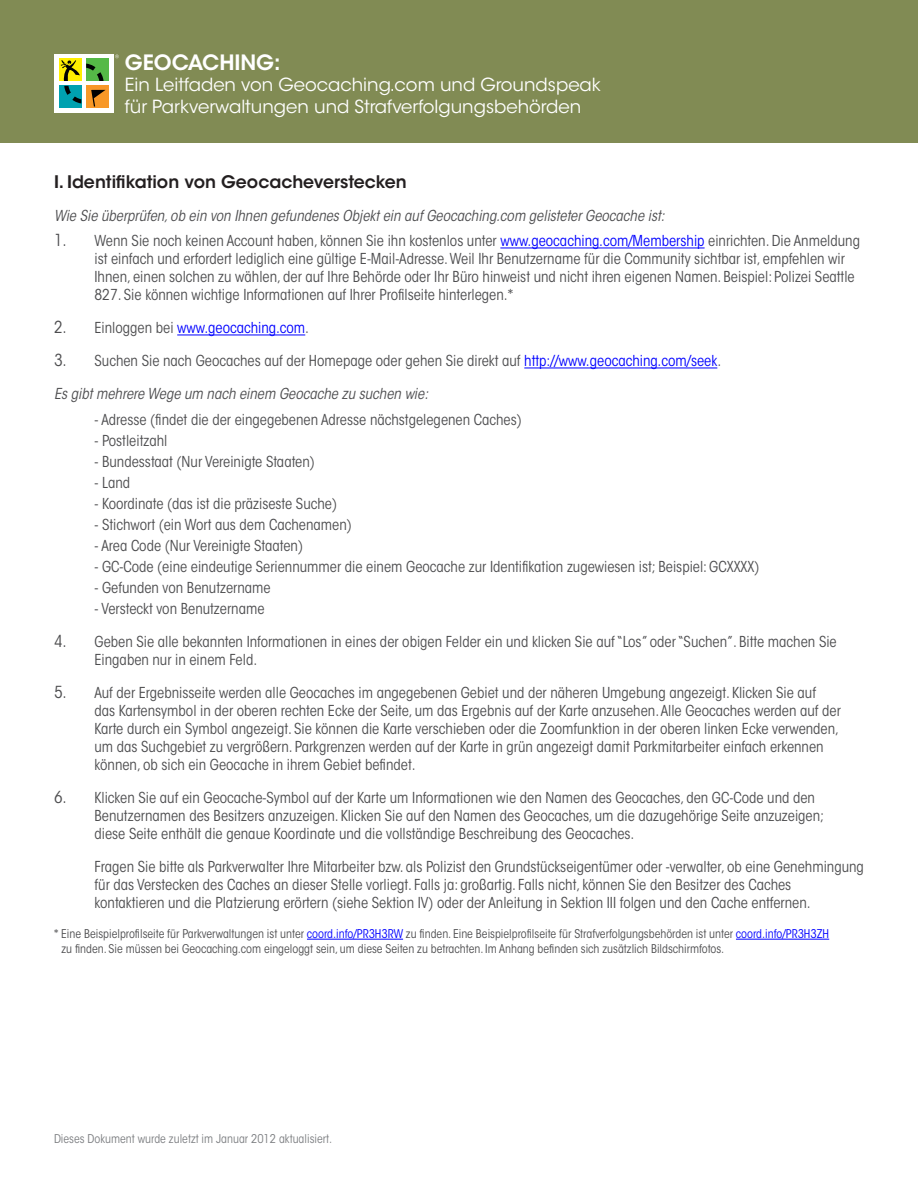
<style>
.page{position:relative;width:918px;height:1188px;background:#fff}
.page>*{position:absolute;margin:0;border:0;box-sizing:border-box;transform-origin:0 0}
.t1{font:600 21px "ITC Avant Garde Std";color:#fff}
.t2{font:18px/21.6px "ITC Avant Garde Std";color:#fff}
.t3{font:600 17.25px "ITC Avant Garde Std";color:#231f20}
.t4{font:condensed 15px/18px "ITC Avant Garde Std";color:#4d4d4f}
.t5{font:italic condensed 15px "ITC Avant Garde Std";color:#4d4d4f}
.t6{font:condensed 15px "ITC Avant Garde Std";color:#00f}
.t7{font:condensed 12px/15px "ITC Avant Garde Std";color:#4d4d4f}
.t8{font:condensed 12px "ITC Avant Garde Std";color:#7c7e81}
.s1{font-size:16.5px}
.s2{color:#00f}
.s3{font-size:16.5px;color:#4d4d4f}
.s4{color:#4d4d4f}
</style>
<div class="page">
<div style="left:0;top:0;width:918px;height:143px;background:#818b54"></div>
<div style="left:54px;top:54px;width:60px;height:59px;background:#fff"></div>
<svg style="left:115px;top:55px;width:4px;height:3px"></svg>
<div style="left:59px;top:59px;width:22px;height:22px;background:#ffef00"></div>
<div style="left:86px;top:59px;width:23px;height:22px;background:#55b947"></div>
<div style="left:59px;top:86px;width:22px;height:22px;background:#00a1b0"></div>
<div style="left:86px;top:86px;width:23px;height:22px;background:#f89828"></div>
<svg style="left:61px;top:60px;width:45px;height:47px"></svg>
<hr style="left:500px;top:248px;width:205px;height:1px;background:#00f">
<hr style="left:177px;top:335px;width:128px;height:1px;background:#00f">
<hr style="left:524px;top:368px;width:193px;height:1px;background:#00f">
<hr style="left:307px;top:939px;width:96px;height:1px;background:#00f">
<hr style="left:736px;top:939px;width:93px;height:1px;background:#00f">
<h1 class="t1" style="left:125px;top:49px;width:157px">GEOCACHING:</h1>
<p class="t2" style="left:125px;top:74px;width:478px">Ein Leitfaden von Geocaching.com und Groundspeak für Parkverwaltungen und Strafverfolgungsbehörden</p>
<p class="t3" style="left:54px;top:171px;width:354px">I. Identifikation von Geocacheverstecken</p>
<p class="t5" style="left:54px;top:207px;width:612px">Wie Sie überprüfen, ob ein von Ihnen gefundenes Objekt ein auf Geocaching.com gelisteter Geocache ist:</p>
<p class="t4" style="left:94px;top:232px;width:767px;text-indent:-40px"><span class="s1">1.</span> Wenn Sie noch keinen Account haben, können Sie ihn kostenlos unter <span class="s2">www.geocaching.com/Membership</span> einrichten. Die Anmeldung ist einfach und erfordert lediglich eine gültige E-Mail-Adresse. Weil Ihr Benutzername für die Community sichtbar ist, empfehlen wir Ihnen, einen solchen zu wählen, der auf Ihre Behörde oder Ihr Büro hinweist und nicht ihren eigenen Namen. Beispiel: Polizei Seattle 827. Sie können wichtige Informationen auf Ihrer Profilseite hinterlegen.*</p>
<p class="t6" style="left:54px;top:319px;width:257px"><span class="s3">2.</span> <span class="s4">Einloggen bei</span> www.geocaching.com<span class="s4">.</span></p>
<p class="t4" style="left:54px;top:352px;width:669px"><span class="s1">3.</span> Suchen Sie nach Geocaches auf der Homepage oder gehen Sie direkt auf <span class="s2">http://www.geocaching.com/seek</span>.</p>
<p class="t5" style="left:54px;top:385px;width:376px">Es gibt mehrere Wege um nach einem Geocache zu suchen wie:</p>
<p class="t4" style="left:94px;top:411px;width:429px">- Adresse (findet die der eingegebenen Adresse nächstgelegenen Caches)</p>
<p class="t4" style="left:94px;top:432px;width:74px">- Postleitzahl</p>
<p class="t4" style="left:94px;top:453px;width:222px">- Bundesstaat (Nur Vereinigte Staaten)</p>
<p class="t4" style="left:94px;top:474px;width:37px">- Land</p>
<p class="t4" style="left:94px;top:495px;width:244px">- Koordinate (das ist die präziseste Suche)</p>
<p class="t4" style="left:94px;top:516px;width:259px">- Stichwort (ein Wort aus dem Cachenamen)</p>
<p class="t4" style="left:94px;top:537px;width:210px">- Area Code (Nur Vereinigte Staaten)</p>
<p class="t4" style="left:94px;top:558px;width:666px">- GC-Code (eine eindeutige Seriennummer die einem Geocache zur Identifikation zugewiesen ist; Beispiel: GCXXXX)</p>
<p class="t4" style="left:94px;top:579px;width:178px">- Gefunden von Benutzername</p>
<p class="t4" style="left:94px;top:600px;width:172px">- Versteckt von Benutzername</p>
<p class="t4" style="left:94px;top:633px;width:744px;text-indent:-40px"><span class="s1">4.</span> Geben Sie alle bekannten Informationen in eines der obigen Felder ein und klicken Sie auf “Los” oder “Suchen”. Bitte machen Sie<br>Eingaben nur in einem Feld.</p>
<p class="t4" style="left:94px;top:684px;width:748px;text-indent:-40px"><span class="s1">5.</span> Auf der Ergebnisseite werden alle Geocaches im angegebenen Gebiet und der näheren Umgebung angezeigt. Klicken Sie auf<br>das Kartensymbol in der oberen rechten Ecke der Seite, um das Ergebnis auf der Karte anzusehen. Alle Geocaches werden auf der Karte durch ein Symbol angezeigt. Sie können die Karte verschieben oder die Zoomfunktion in der oberen linken Ecke verwenden, um das Suchgebiet zu vergrößern. Parkgrenzen werden auf der Karte in grün angezeigt damit Parkmitarbeiter einfach erkennen können, ob sich ein Geocache in ihrem Gebiet befindet.</p>
<p class="t4" style="left:94px;top:789px;width:731px;text-indent:-40px"><span class="s1">6.</span> Klicken Sie auf ein Geocache-Symbol auf der Karte um Informationen wie den Namen des Geocaches, den GC-Code und den<br>Benutzernamen des Besitzers anzuzeigen. Klicken Sie auf den Namen des Geocaches, um die dazugehörige Seite anzuzeigen; diese Seite enthält die genaue Koordinate und die vollständige Beschreibung des Geocaches.</p>
<p class="t4" style="left:94px;top:858px;width:771px">Fragen Sie bitte als Parkverwalter Ihre Mitarbeiter bzw. als Polizist den Grundstückseigentümer oder -verwalter, ob eine Genehmingung für das Verstecken des Caches an dieser Stelle vorliegt. Falls ja: großartig. Falls nicht, können Sie den Besitzer des Caches kontaktieren und die Platzierung erörtern (siehe Sektion IV) oder der Anleitung in Sektion III folgen und den Cache entfernen.</p>
<p class="t7" style="left:62px;top:926px;width:769px;text-indent:-8px">* Eine Beispielprofilseite für Parkverwaltungen ist unter <span class="s2">coord.info/PR3H3RW</span> zu finden. Eine Beispielprofilseite für Strafverfolgungsbehörden ist unter <span class="s2">coord.info/PR3H3ZH </span>zu finden. Sie müssen bei Geocaching.com eingeloggt sein, um diese Seiten zu betrachten. Im Anhang befinden sich zusätzlich Bildschirmfotos.</p>
<p class="t8" style="left:54px;top:1132px;width:280px">Dieses Dokument wurde zuletzt im Januar 2012 aktualisiert.</p>
</div>
